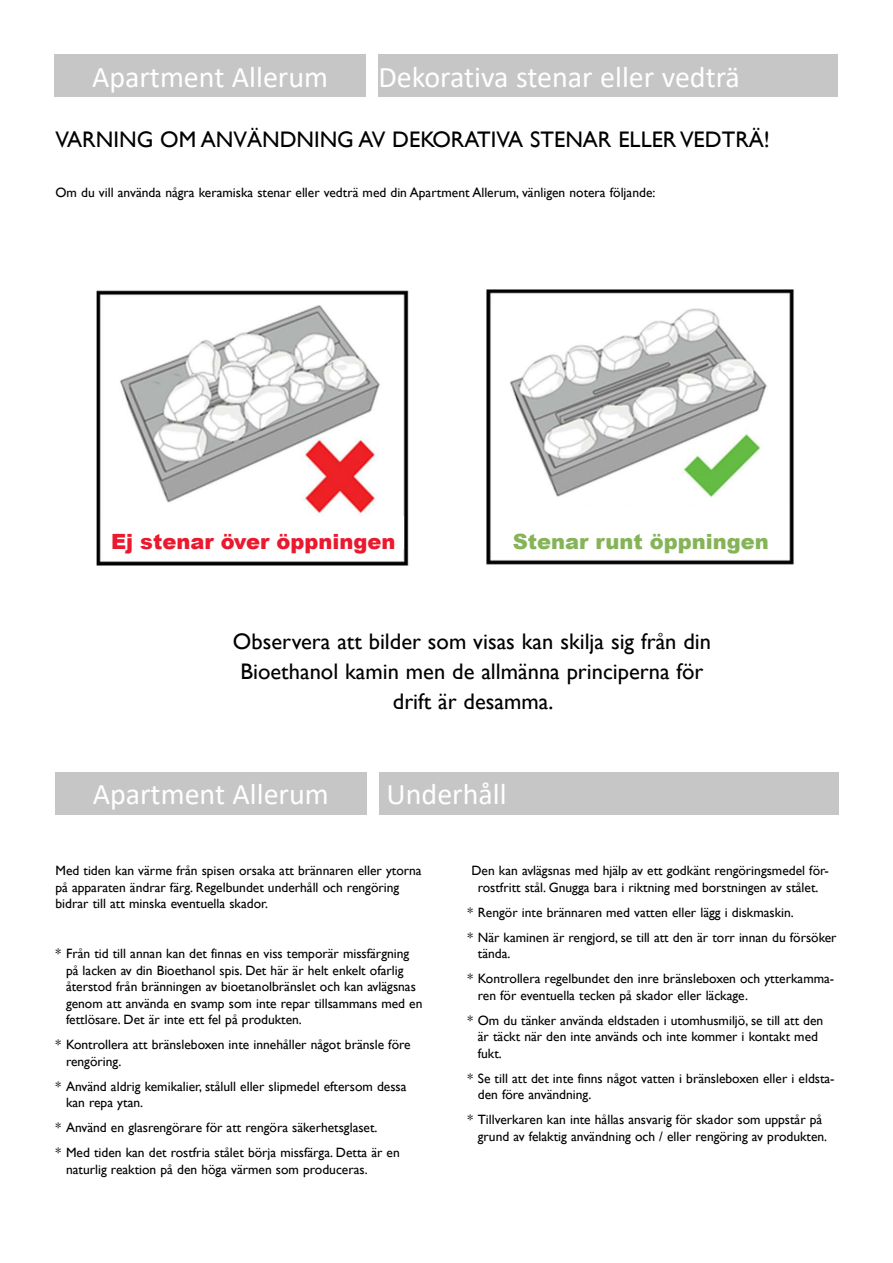
<style>
.page{position:relative;width:893px;height:1263px;background:#fff}
.page>*{position:absolute;margin:0;border:0;box-sizing:border-box;transform-origin:0 0}
.t1{font:30px "Calibri";color:#fff}
.t2{font:22.5px/30px "Gill Sans";color:#000;text-align:center}
.t3{font:900 21px "Arial";color:#ea192e}
.t4{font:900 21px "Arial";color:#85b458}
.t5{font:13.5px/16.5px "Gill Sans";color:#000}
</style>
<div class="page">
<img style="left:97px;top:290px;width:312px;height:276px">
<img style="left:486px;top:289px;width:308px;height:276px">
<div style="left:493px;top:506px;width:295px;height:43px;background:#fff"></div>
<div style="left:103px;top:516px;width:301px;height:33px;background:#fff"></div>
<div style="left:379px;top:772px;width:459px;height:42px;background:#c6c6c6"></div>
<div style="left:55px;top:772px;width:311px;height:42px;background:#c6c6c6"></div>
<div style="left:378px;top:54px;width:459px;height:43px;background:#c6c6c6"></div>
<div style="left:54px;top:54px;width:312px;height:43px;background:#c6c6c6"></div>
<h1 class="t1" style="left:92px;top:56px;width:238px">Apartment Allerum</h1>
<h1 class="t1" style="left:378px;top:56px;width:363px">Dekorativa stenar eller vedträ</h1>
<h2 class="t2" style="left:56px;top:125px;width:716px">VARNING OM ANVÄNDNING AV DEKORATIVA STENAR ELLER VEDTRÄ!</h2>
<p class="t5" style="left:56px;top:184px;width:601px">Om du vill använda några keramiska stenar eller vedträ med din Apartment Allerum, vänligen notera följande:</p>
<h3 class="t3" style="left:111px;top:526px;width:286px">Ej stenar över öppningen</h3>
<h3 class="t4" style="left:513px;top:526px;width:258px">Stenar runt öppningen</h3>
<h2 class="t2" style="left:233px;top:626px;width:480px">Observera att bilder som visas kan skilja sig från din<br>Bioethanol kamin men de allmänna principerna för drift är desamma.</h2>
<h1 class="t1" style="left:93px;top:773px;width:238px">Apartment Allerum</h1>
<h1 class="t1" style="left:387px;top:773px;width:122px">Underhåll</h1>
<p class="t5" style="left:56px;top:863px;width:368px">Med tiden kan värme från spisen orsaka att brännaren eller ytorna på apparaten ändrar färg. Regelbundet underhåll och rengöring bidrar till att minska eventuella skador.</p>
<p class="t5" style="left:66px;top:946px;width:358px;text-indent:-11px">* Från tid till annan kan det finnas en viss temporär missfärgning på lacken av din Bioethanol spis. Det här är helt enkelt ofarlig återstod från bränningen av bioetanolbränslet och kan avlägsnas genom att använda en svamp som inte repar tillsammans med en fettlösare. Det är inte ett fel på produkten.</p>
<p class="t5" style="left:66px;top:1037px;width:346px;text-indent:-11px">* Kontrollera att bränsleboxen inte innehåller något bränsle före rengöring.</p>
<p class="t5" style="left:66px;top:1078px;width:342px;text-indent:-11px">* Använd aldrig kemikalier, stålull eller slipmedel eftersom dessa kan repa ytan.</p>
<p class="t5" style="left:56px;top:1115px;width:346px;line-height:25px">* Använd en glasrengörare för att rengöra säkerhetsglaset.<br>* Med tiden kan det rostfria stålet börja missfärga. Detta är en</p>
<p class="t5" style="left:66px;top:1161px;width:303px">naturlig reaktion på den höga värmen som produceras.</p>
<p class="t5" style="left:471px;top:863px;width:359px;text-align:center">Den kan avlägsnas med hjälp av ett godkänt rengöringsmedel för&shy;rostfritt stål. Gnugga bara i riktning med borstningen av stålet.</p>
<p class="t5" style="left:467px;top:900px;width:371px;line-height:25px">* Rengör inte brännaren med vatten eller lägg i diskmaskin.<br>* När kaminen är rengjord, se till att den är torr innan du försöker</p>
<p class="t5" style="left:467px;top:941px;width:368px;line-height:25px;text-indent:11px">tända.<br>* Kontrollera regelbundet den inre bränsleboxen och ytterkamma-</p>
<p class="t5" style="left:467px;top:983px;width:358px;line-height:25px;text-indent:11px">ren för eventuella tecken på skador eller läckage.<br>* Om du tänker använda eldstaden i utomhusmiljö, se till att den</p>
<p class="t5" style="left:478px;top:1029px;width:342px">är täckt när den inte används och inte kommer i kontakt med fukt.</p>
<p class="t5" style="left:478px;top:1070px;width:358px;text-indent:-11px">* Se till att det inte finns något vatten i bränsleboxen eller i eldsta&shy;den före användning.</p>
<p class="t5" style="left:478px;top:1112px;width:351px;text-indent:-11px">* Tillverkaren kan inte hållas ansvarig för skador som uppstår på grund av felaktig användning och / eller rengöring av produkten.</p>
</div>
